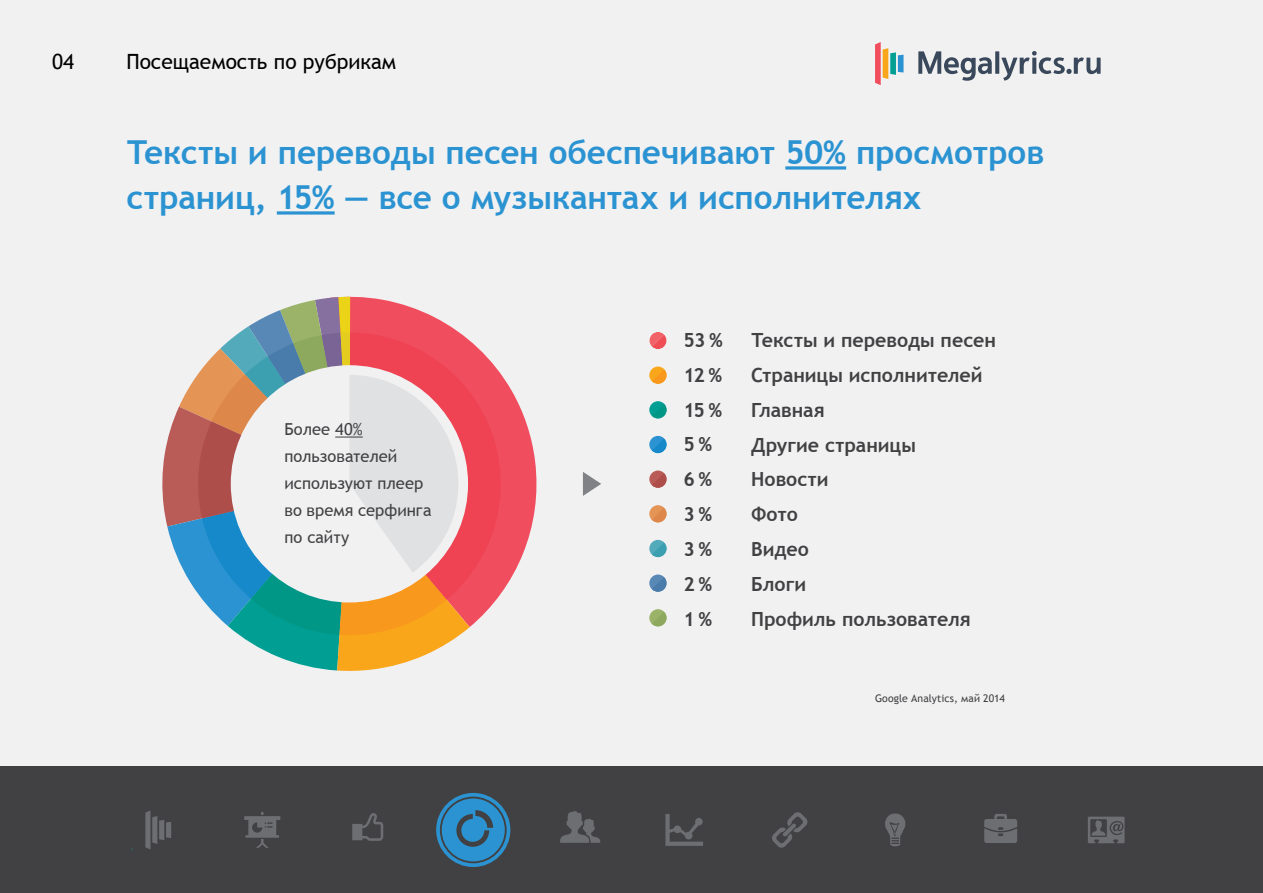
<style>
.page{position:relative;width:1263px;height:893px;background:#fff}
.page>*{position:absolute;margin:0;border:0;box-sizing:border-box;transform-origin:0 0}
.t1{font:700 33px/45px "Trebuchet MS";letter-spacing:-.005em;color:#2b93d1}
.t2{font:21px "Trebuchet MS";color:#000}
.t3{font:700 19.5px/34.8px "Trebuchet MS";color:#414042}
.t4{font:16.5px/27px "Trebuchet MS";color:#414042}
.t5{font:10.5px "Trebuchet MS";letter-spacing:.005em;color:#414042}
</style>
<div class="page">
<div style="left:0;top:0;width:1262px;height:766px;background:#f1f1f2"></div>
<div style="left:0;top:767px;width:1263px;height:126px;background:#414042"></div>
<svg style="left:785px;top:166px;width:61px;height:4px"></svg>
<svg style="left:277px;top:211px;width:58px;height:4px"></svg>
<svg style="left:131px;top:810px;width:40px;height:41px"></svg>
<svg style="left:244px;top:812px;width:37px;height:36px"></svg>
<svg style="left:352px;top:813px;width:32px;height:28px"></svg>
<svg style="left:436px;top:793px;width:74px;height:74px"></svg>
<svg style="left:560px;top:811px;width:41px;height:32px"></svg>
<svg style="left:665px;top:814px;width:38px;height:32px"></svg>
<svg style="left:772px;top:812px;width:36px;height:36px"></svg>
<svg style="left:885px;top:813px;width:21px;height:34px"></svg>
<svg style="left:984px;top:814px;width:33px;height:29px"></svg>
<svg style="left:1088px;top:816px;width:37px;height:28px"></svg>
<svg style="left:875px;top:42px;width:28px;height:43px"></svg>
<svg style="left:918px;top:51px;width:182px;height:30px"></svg>
<svg style="left:342px;top:296px;width:195px;height:290px"></svg>
<svg style="left:649px;top:332px;width:18px;height:17px"></svg>
<svg style="left:649px;top:367px;width:18px;height:17px"></svg>
<svg style="left:649px;top:401px;width:18px;height:17px"></svg>
<svg style="left:649px;top:436px;width:18px;height:17px"></svg>
<svg style="left:649px;top:470px;width:18px;height:18px"></svg>
<svg style="left:649px;top:505px;width:18px;height:17px"></svg>
<svg style="left:649px;top:540px;width:18px;height:17px"></svg>
<svg style="left:649px;top:574px;width:18px;height:18px"></svg>
<svg style="left:649px;top:609px;width:18px;height:17px"></svg>
<svg style="left:583px;top:472px;width:18px;height:24px"></svg>
<svg style="left:162px;top:297px;width:344px;height:374px"></svg>
<p class="t2" style="left:52px;top:49px;width:24px">04</p>
<p class="t2" style="left:126px;top:49px;width:271px">Посещаемость по рубрикам</p>
<h1 class="t1" style="left:126px;top:130px;width:919px">Тексты и переводы песен обеспечивают 50% просмотров страниц, 15% — все о музыкантах и исполнителях</h1>
<p class="t4" style="left:284px;top:416px;width:149px">Более 40% пользователей используют плеер во время серфинга по сайту</p>
<p class="t3" style="left:684px;top:323px;width:41px">53 %<br>12 %<br>15 %<br>5 %<br>6 %<br>3 %<br>3 %<br>2 %<br>1 %</p>
<p class="t3" style="left:751px;top:323px;width:246px">Тексты и переводы песен<br>Страницы исполнителей<br>Главная<br>Другие страницы<br>Новости<br>Фото<br>Видео<br>Блоги<br>Профиль пользователя</p>
<p class="t5" style="left:875px;top:692px;width:131px">Google Analytics, май 2014</p>
</div>
